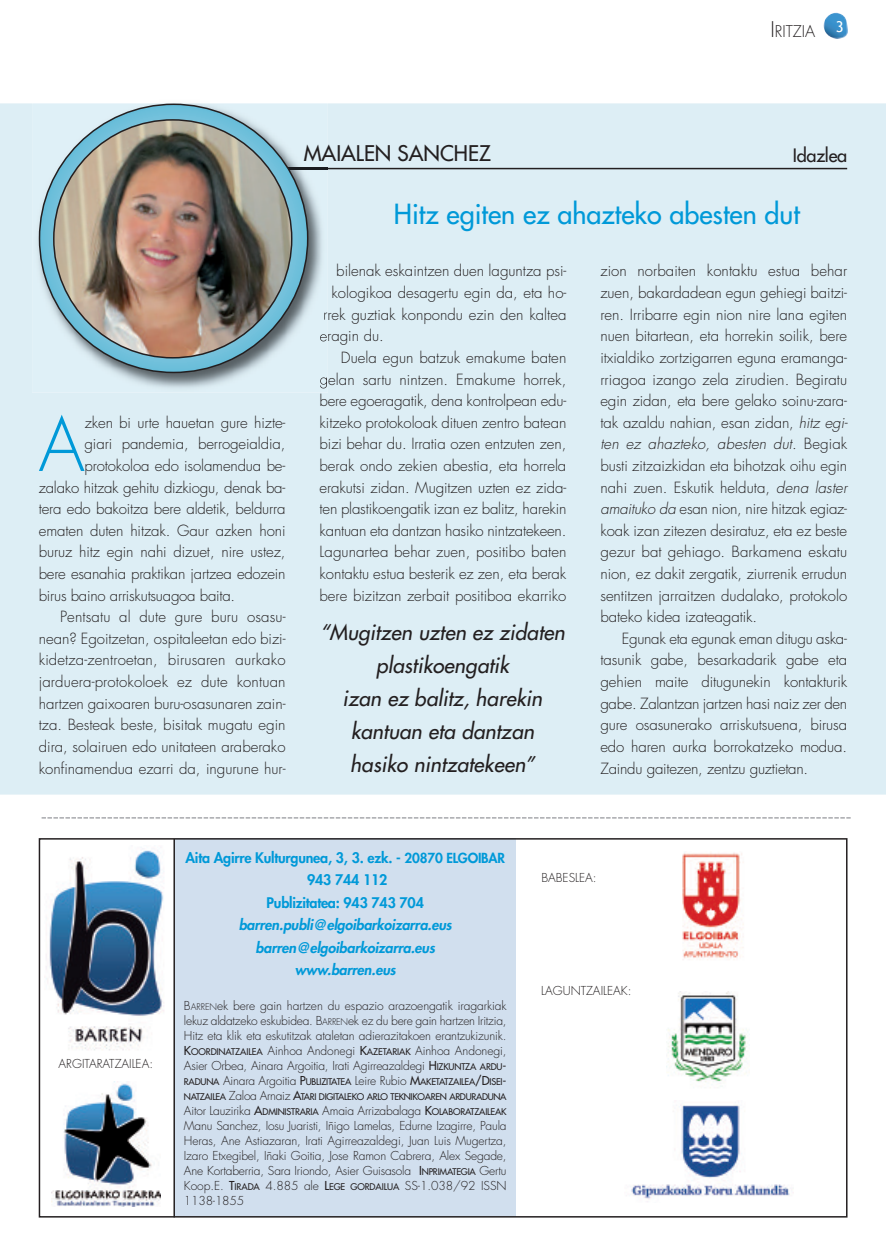
<style>
.page{position:relative;width:886px;height:1256px;background:#fff}
.page>*{position:absolute;margin:0;border:0;box-sizing:border-box;transform-origin:0 0}
.t1{font:300 72.3px "Futura";color:#0099d8}
.t2{font:27px "Futura";color:#0099d8}
.t3{font:italic 21px/33px "Futura";letter-spacing:.005em;color:#231f20;text-align:center}
.t4{font:21px "Futura";color:#231f20}
.t5{font:18px "Futura";letter-spacing:-.015em;color:#231f20}
.t6{font:300 15.75px "Futura";color:#231f20}
.t7{font:300 15px/21.6px "Futura";letter-spacing:-.005em;color:#231f20;text-align:justify}
.t8{font:15px "Trebuchet MS";color:#fff}
.t9{font:800 14.25px/22.5px "Futura";letter-spacing:-.015em;color:#0099d8;text-align:center}
.t10{font:italic 800 14.25px/22.5px "Futura";letter-spacing:-.01em;color:#0099d8;text-align:center}
.t11{font:300 12px/15px "Futura";letter-spacing:-.015em;color:#231f20;text-align:justify}
.t12{font:9px/15px "Futura";letter-spacing:-.03em;color:#231f20}
.s1{font-size:21px}
.s2{font-style:italic}
.s3{font-size:13.5px}
.s4{font-size:9px}
.s5{font-weight:400}
.s6{font-weight:400;font-size:9px}
.s7{font-weight:300;font-size:12px}
.s8{font-size:12px}
</style>
<div class="page">
<div style="left:175px;top:838px;width:340px;height:378px;background:#d1dfee"></div>
<img style="left:46px;top:847px;width:118px;height:204px">
<div style="left:39px;top:838px;width:808px;height:379px;border:2px solid #231f20"></div>
<img style="left:52px;top:1081px;width:108px;height:125px">
<hr style="left:173px;top:838px;width:2px;height:379px;background:#231f20">
<img style="left:682px;top:852px;width:62px;height:108px">
<img style="left:666px;top:991px;width:82px;height:97px">
<img style="left:631px;top:1105px;width:159px;height:97px">
<svg style="left:42px;top:817px;width:808px;height:1px"></svg>
<div style="left:0;top:103px;width:885px;height:691px;background:#ddeef5"></div>
<hr style="left:275px;top:168px;width:572px;height:1px;background:#231f20">
<img style="left:32px;top:103px;width:296px;height:289px">
<img style="left:308px;top:168px;width:20px;height:1px">
<svg style="left:324px;top:311px;width:4px;height:10px"></svg>
<svg style="left:320px;top:333px;width:8px;height:9px"></svg>
<svg style="left:320px;top:376px;width:8px;height:12px"></svg>
<svg style="left:39px;top:104px;width:269px;height:269px;background:#a9cbd8"></svg>
<img style="left:53px;top:119px;width:239px;height:239px">
<img style="left:823px;top:13px;width:24px;height:26px">
<p class="t6" style="left:770px;top:24px;width:46px"><span class="s1">I</span>RITZIA</p>
<p class="t8" style="left:835px;top:18px;width:9px">3</p>
<h3 class="t4" style="left:304px;top:142px;width:188px">MAIALEN SANCHEZ</h3>
<p class="t5" style="left:792px;top:146px;width:56px">Idazlea</p>
<h1 class="t1" style="left:39px;top:411px;width:48px">A</h1>
<p class="t7" style="left:85px;top:413px;width:202px">zken bi urte hauetan gure hizte-</p>
<p class="t7" style="left:85px;top:434px;width:202px">giari pandemia, berrogeialdia,</p>
<p class="t7" style="left:85px;top:456px;width:202px">protokoloa edo isolamendua be-</p>
<p class="t7" style="left:39px;top:477px;width:248px">zalako hitzak gehitu dizkiogu, denak ba-</p>
<p class="t7" style="left:39px;top:499px;width:248px">tera edo bakoitza bere aldetik, beldurra</p>
<p class="t7" style="left:39px;top:520px;width:248px">ematen duten hitzak. Gaur azken honi</p>
<p class="t7" style="left:39px;top:542px;width:248px">buruz hitz egin nahi dizuet, nire ustez,</p>
<p class="t7" style="left:39px;top:564px;width:248px">bere esanahia praktikan jartzea edozein</p>
<p class="t7" style="left:39px;top:585px;width:198px">birus baino arriskutsuagoa baita.</p>
<p class="t7" style="left:60px;top:607px;width:227px">Pentsatu al dute gure buru osasu-</p>
<p class="t7" style="left:39px;top:628px;width:248px">nean? Egoitzetan, ospitaleetan edo bizi-</p>
<p class="t7" style="left:39px;top:650px;width:248px">kidetza-zentroetan, birusaren aurkako</p>
<p class="t7" style="left:39px;top:672px;width:248px">jarduera-protokoloek ez dute kontuan</p>
<p class="t7" style="left:39px;top:693px;width:248px">hartzen gaixoaren buru-osasunaren zain-</p>
<p class="t7" style="left:39px;top:715px;width:248px">tza. Besteak beste, bisitak mugatu egin</p>
<p class="t7" style="left:39px;top:736px;width:248px">dira, solairuen edo unitateen araberako</p>
<p class="t7" style="left:39px;top:758px;width:248px">konfinamendua ezarri da, ingurune hur-</p>
<h2 class="t2" style="left:394px;top:200px;width:407px">Hitz egiten ez ahazteko abesten dut</h2>
<p class="t7" style="left:336px;top:261px;width:231px">bilenak eskaintzen duen laguntza psi-</p>
<p class="t7" style="left:331px;top:283px;width:236px">kologikoa desagertu egin da, eta ho-</p>
<p class="t7" style="left:323px;top:305px;width:245px">rrek guztiak konpondu ezin den kaltea</p>
<p class="t7" style="left:319px;top:326px;width:66px">eragin du.</p>
<p class="t7" style="left:341px;top:348px;width:227px">Duela egun batzuk emakume baten</p>
<p class="t7" style="left:319px;top:369px;width:248px">gelan sartu nintzen. Emakume horrek,</p>
<p class="t7" style="left:319px;top:391px;width:248px">bere egoeragatik, dena kontrolpean edu-</p>
<p class="t7" style="left:319px;top:413px;width:248px">kitzeko protokoloak dituen zentro batean</p>
<p class="t7" style="left:319px;top:434px;width:248px">bizi behar du. Irratia ozen entzuten zen,</p>
<p class="t7" style="left:319px;top:456px;width:248px">berak ondo zekien abestia, eta horrela</p>
<p class="t7" style="left:319px;top:477px;width:248px">erakutsi zidan. Mugitzen uzten ez zida-</p>
<p class="t7" style="left:319px;top:499px;width:248px">ten plastikoengatik izan ez balitz, harekin</p>
<p class="t7" style="left:319px;top:521px;width:248px">kantuan eta dantzan hasiko nintzatekeen.</p>
<p class="t7" style="left:319px;top:542px;width:248px">Lagunartea behar zuen, positibo baten</p>
<p class="t7" style="left:319px;top:564px;width:248px">kontaktu estua besterik ez zen, eta berak</p>
<p class="t7" style="left:319px;top:585px;width:248px">bere bizitzan zerbait positiboa ekarriko</p>
<h3 class="t3" style="left:320px;top:617px;width:246px">“Mugitzen uzten ez zidaten plastikoengatik<br>izan ez balitz, harekin kantuan eta dantzan hasiko nintzatekeen”</h3>
<p class="t7" style="left:600px;top:261px;width:249px">zion norbaiten kontaktu estua behar zuen, bakardadean egun gehiegi baitzi&shy;ren. Irribarre egin nion nire lana egiten nuen bitartean, eta horrekin soilik, bere itxialdiko zortzigarren eguna eramanga&shy;rriagoa izango zela zirudien. Begiratu egin zidan, eta bere gelako soinu-zara&shy;tak azaldu nahian, esan zidan, <span class="s2">hitz egi&shy;ten ez ahazteko, abesten dut.</span> Begiak busti zitzaizkidan eta bihotzak oihu egin nahi zuen. Eskutik helduta, <span class="s2">dena laster amaituko da</span> esan nion, nire hitzak egiaz&shy;koak izan zitezen desiratuz, eta ez beste gezur bat gehiago. Barkamena eskatu nion, ez dakit zergatik, ziurrenik errudun sentitzen jarraitzen dudalako, protokolo bateko kidea izateagatik.</p>
<p class="t7" style="left:600px;top:628px;width:248px;text-indent:21px">Egunak eta egunak eman ditugu aska&shy;tasunik gabe, besarkadarik gabe eta gehien maite ditugunekin kontakturik gabe. Zalantzan jartzen hasi naiz zer den gure osasunerako arriskutsuena, birusa edo haren aurka borrokatzeko modua.<br>Zaindu gaitezen, zentzu guztietan.</p>
<p class="t11" style="left:59px;top:1056px;width:96px">ARGITARATZAILEA:</p>
<p class="t9" style="left:185px;top:847px;width:321px">Aita Agirre Kulturgunea, 3, 3. ezk. - <span class="s3">20870 ELGOIBAR<br></span>943 744 112<br>Publizitatea: 943 743 704</p>
<p class="t10" style="left:239px;top:914px;width:214px">barren.publi@elgoibarkoizarra.eus barren@elgoibarkoizarra.eus www.barren.eus</p>
<p class="t11" style="left:184px;top:998px;width:324px">B<span class="s4">ARREN</span>ek bere gain hartzen du espazio arazoengatik iragarkiak lekuz aldatzeko eskubidea. B<span class="s4">ARREN</span>ek ez du bere gain hartzen Iritzia, Hitz eta klik eta eskutitzak ataletan adierazitakoen erantzukizunik.<br><span class="s5">K</span><span class="s6">OORDINATZAILEA</span> Ainhoa Andonegi <span class="s5">K</span><span class="s6">AZETARIAK</span> Ainhoa Andonegi, Asier Orbea, Ainara Argoitia, Irati Agirreazaldegi <span class="s5">H</span><span class="s6">IZKUNTZA ARDU</span><span class="s5">-</span></p>
<p class="t12" style="left:184px;top:1074px;width:324px">RADUNA <span class="s7">Ainara Argoitia</span> <span class="s8">P</span>UBLIZITATEA <span class="s7">Leire Rubio</span> <span class="s8">M</span>AKETATZAILEA<span class="s8">/D</span>ISEI<span class="s8">-<br></span>NATZAILEA <span class="s7">Zaloa Arnaiz</span> <span class="s8">A</span>TARI DIGITALEKO ARLO TEKNIKOAREN ARDURADUNA</p>
<p class="t11" style="left:184px;top:1103px;width:324px">Aitor Lauzirika <span class="s5">A</span><span class="s6">DMINISTRARIA</span> Amaia Arrizabalaga <span class="s5">K</span><span class="s6">OLABORATZAILEAK </span>Manu Sanchez, Iosu Juaristi, Iñigo Lamelas, Edurne Izagirre, Paula Heras, Ane Astiazaran, Irati Agirreazaldegi, Juan Luis Mugertza, Izaro Etxegibel, Iñaki Goitia, Jose Ramon Cabrera, Alex Segade, Ane Kortaberria, Sara Iriondo, Asier Guisasola <span class="s5">I</span><span class="s6">NPRIMATEGIA</span> Gertu Koop.E. <span class="s5">T</span><span class="s6">IRADA</span> 4.885 ale <span class="s5">L</span><span class="s6">EGE GORDAILUA</span> SS-1.038/92 ISSN 1138-1855</p>
<p class="t11" style="left:541px;top:871px;width:57px">BABESLEA:</p>
<p class="t11" style="left:541px;top:984px;width:92px">LAGUNTZAILEAK:</p>
</div>
